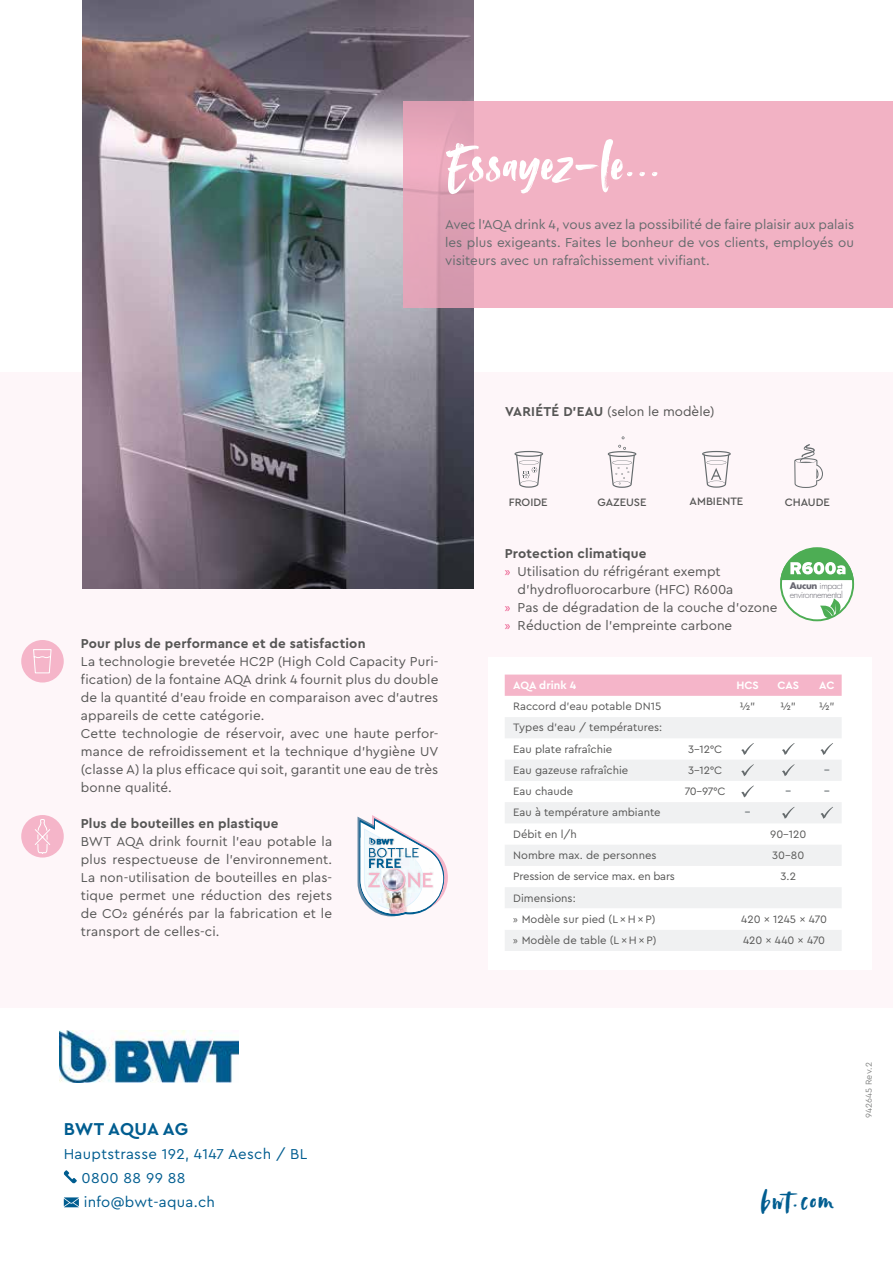
<style>
.page{position:relative;width:893px;height:1263px;background:#fff}
.page>*{position:absolute;margin:0;border:0;box-sizing:border-box;transform-origin:0 0}
.t1{font:60px "Avallon";color:#fff}
.t2{font:30px "Avallon";letter-spacing:.06em;color:#005d90}
.t3{font:700 18px "Cera PRO";letter-spacing:.005em;color:#005d90}
.t4{font:15px/24px "Cera PRO";letter-spacing:.02em;color:#005d90}
.t5{font:13.5px/18px "Cera PRO";letter-spacing:.005em;color:#565655}
.t6{font:13.5px/18px "Cera PRO";color:#656b6d;text-align:justify}
.t7{font:700 13.5px "Cera PRO";letter-spacing:.015em;color:#565655}
.t8{font:11.25px/21.3px "Cera PRO";color:#565655}
.t9{font:11.25px "Cera PRO";letter-spacing:-.02em;color:#565655}
.t10{font:500 11.25px "Cera PRO";color:#565655}
.t11{font:700 11.25px "Cera PRO";color:#fff}
.t12{font:700 11.25px "Cera PRO";color:#868c8f}
.t13{font:9px "Cera PRO";color:#868786}
.t14{font:300 8.85px/8.6px "Futura";letter-spacing:-.05em;color:#686771}
.s1{font-weight:700}
.s2{font-family:"Myriad Pro";color:#ea5085}
.s3{font-family:"Myriad Pro"}
</style>
<div class="page">
<div style="left:0;top:372px;width:893px;height:635px;background:#fef6f9"></div>
<img style="left:82px;top:0;width:391px;height:588px">
<div style="left:403px;top:101px;width:490px;height:207px;background:#f5b5c9"></div>
<div style="left:781px;top:548px;width:72px;height:72px;background:#fff;border-radius:50%"></div>
<div style="left:780px;top:547px;width:74px;height:74px;border:2px solid #4dad54;border-radius:50%"></div>
<svg style="left:820px;top:598px;width:21px;height:20px"></svg>
<svg style="left:780px;top:547px;width:74px;height:36px"></svg>
<svg style="left:358px;top:815px;width:90px;height:101px"></svg>
<div style="left:488px;top:657px;width:384px;height:313px;background:#fff"></div>
<svg style="left:505px;top:674px;width:337px;height:22px;background:#f5b7ca"></svg>
<svg style="left:505px;top:717px;width:337px;height:234px;fill:#f0f1f2"></svg>
<svg style="left:505px;top:908px;width:337px;height:22px"></svg>
<svg style="left:741px;top:743px;width:13px;height:12px"></svg>
<svg style="left:782px;top:743px;width:13px;height:12px"></svg>
<svg style="left:820px;top:743px;width:13px;height:12px"></svg>
<svg style="left:741px;top:764px;width:13px;height:12px"></svg>
<svg style="left:782px;top:764px;width:13px;height:12px"></svg>
<svg style="left:741px;top:785px;width:13px;height:12px"></svg>
<svg style="left:782px;top:807px;width:13px;height:12px"></svg>
<svg style="left:820px;top:807px;width:13px;height:12px"></svg>
<svg style="left:608px;top:445px;width:28px;height:43px"></svg>
<svg style="left:794px;top:444px;width:29px;height:44px"></svg>
<svg style="left:514px;top:451px;width:29px;height:37px"></svg>
<svg style="left:702px;top:451px;width:29px;height:37px"></svg>
<img style="left:60px;top:1030px;width:178px;height:52px">
<svg style="left:64px;top:1170px;width:13px;height:13px"></svg>
<svg style="left:64px;top:1197px;width:15px;height:10px"></svg>
<div style="left:21px;top:815px;width:43px;height:42px;background:#f5b5c9;border-radius:50%"></div>
<svg style="left:35px;top:819px;width:15px;height:35px"></svg>
<div style="left:21px;top:640px;width:43px;height:42px;background:#f5b5c9;border-radius:50%"></div>
<svg style="left:33px;top:649px;width:19px;height:25px"></svg>
<h1 class="t1" style="left:446px;top:125px;width:216px">Essayez-le...</h1>
<p class="t6" style="left:445px;top:214px;width:410px">Avec l'AQA drink 4, vous avez la possibilité de faire plaisir aux palais les plus exigeants. Faites le bonheur de vos clients, employés ou visiteurs avec un rafraîchissement vivifiant.</p>
<p class="t7" style="left:81px;top:635px;width:286px">Pour plus de performance et de satisfaction</p>
<p class="t5" style="left:81px;top:652px;width:359px">La technologie brevetée HC2P (High Cold Capacity Puri&shy;fication) de la fontaine AQA drink 4 fournit plus du double de la quantité d’eau froide en comparaison avec d’autres appareils de cette catégorie.<br>Cette technologie de réservoir, avec une haute perfor&shy;mance de refroidissement et la technique d’hygiène UV (classe A) la plus efficace qui soit, garantit une eau de très bonne qualité.</p>
<p class="t7" style="left:81px;top:814px;width:199px">Plus de bouteilles en plastique</p>
<p class="t5" style="left:81px;top:832px;width:253px;text-align:justify">BWT AQA drink fournit l’eau potable la plus respectueuse de l’environnement.<br>La non-utilisation de bouteilles en plas&shy;tique permet une réduction des rejets de CO2 générés par la fabrication et le transport de celles-ci.</p>
<h3 class="t3" style="left:64px;top:1117px;width:126px">BWT AQUA AG</h3>
<p class="t4" style="left:82px;top:1141px;width:227px;text-indent:-18px">Hauptstrasse 192, 4147 Aesch / BL<br>0800 88 99 88 info@bwt-aqua.ch</p>
<p class="t5" style="left:505px;top:401px;width:211px"><span class="s1">VARIÉTÉ D’EAU</span> (selon le modèle)</p>
<p class="t10" style="left:509px;top:494px;width:40px">FROIDE</p>
<p class="t10" style="left:597px;top:494px;width:51px">GAZEUSE</p>
<p class="t10" style="left:690px;top:494px;width:55px">AMBIENTE</p>
<p class="t10" style="left:785px;top:494px;width:47px">CHAUDE</p>
<p class="t7" style="left:505px;top:545px;width:143px">Protection climatique</p>
<p class="t5" style="left:505px;top:562px;width:217px"><span class="s2">»</span> Utilisation du réfrigérant exempt</p>
<p class="t5" style="left:518px;top:580px;width:217px">d’hydrofluorocarbure (HFC) R600a</p>
<p class="t5" style="left:505px;top:598px;width:274px"><span class="s2">»</span> Pas de dégradation de la couche d’ozone</p>
<p class="t5" style="left:505px;top:616px;width:229px"><span class="s2">»</span> Réduction de l’empreinte carbone</p>
<p class="t14" style="left:790px;top:582px;width:55px"><span class="s1">Aucun</span> impact environnemental</p>
<p class="t11" style="left:513px;top:678px;width:65px">AQA drink 4</p>
<p class="t11" style="left:736px;top:678px;width:24px">HCS</p>
<p class="t11" style="left:777px;top:678px;width:23px">CAS</p>
<p class="t11" style="left:819px;top:678px;width:17px">AC</p>
<p class="t8" style="left:513px;top:695px;width:149px">Raccord d’eau potable DN15</p>
<p class="t8" style="left:740px;top:695px;width:17px">½"</p>
<p class="t8" style="left:780px;top:695px;width:17px">½"</p>
<p class="t8" style="left:819px;top:695px;width:17px">½"</p>
<p class="t8" style="left:513px;top:716px;width:150px">Types d'eau / températures:<br>Eau plate rafraîchie</p>
<p class="t8" style="left:688px;top:738px;width:36px">3-12°C</p>
<p class="t8" style="left:513px;top:759px;width:117px">Eau gazeuse rafraîchie</p>
<p class="t8" style="left:688px;top:759px;width:36px">3-12°C</p>
<p class="t12" style="left:824px;top:763px;width:7px">–</p>
<p class="t8" style="left:513px;top:780px;width:62px">Eau chaude</p>
<p class="t8" style="left:685px;top:780px;width:42px">70-97°C</p>
<p class="t12" style="left:785px;top:784px;width:7px">–</p>
<p class="t12" style="left:824px;top:784px;width:7px">–</p>
<p class="t8" style="left:513px;top:801px;width:149px">Eau à température ambiante</p>
<p class="t12" style="left:745px;top:805px;width:7px">–</p>
<p class="t8" style="left:513px;top:823px;width:65px">Débit en l/h</p>
<p class="t8" style="left:770px;top:823px;width:38px">90–120</p>
<p class="t8" style="left:513px;top:844px;width:145px">Nombre max. de personnes</p>
<p class="t8" style="left:772px;top:844px;width:34px">30-80</p>
<p class="t9" style="left:513px;top:869px;width:163px">Pression de service max. en bars</p>
<p class="t8" style="left:781px;top:865px;width:17px">3.2</p>
<p class="t8" style="left:513px;top:887px;width:144px">Dimensions:<br><span class="s3">»</span> Modèle sur pied (L × H × P)</p>
<p class="t8" style="left:741px;top:908px;width:87px">420 x 1245 x 470</p>
<p class="t8" style="left:513px;top:929px;width:145px"><span class="s3">»</span> Modèle de table (L × H × P)</p>
<p class="t8" style="left:743px;top:929px;width:84px">420 x 440 x 470</p>
<h2 class="t2" style="left:761px;top:1181px;width:74px">bwt.com</h2>
<p class="t13" style="left:863px;top:1117px;width:57px;rotate:-90deg">942645 Rev.2</p>
</div>
